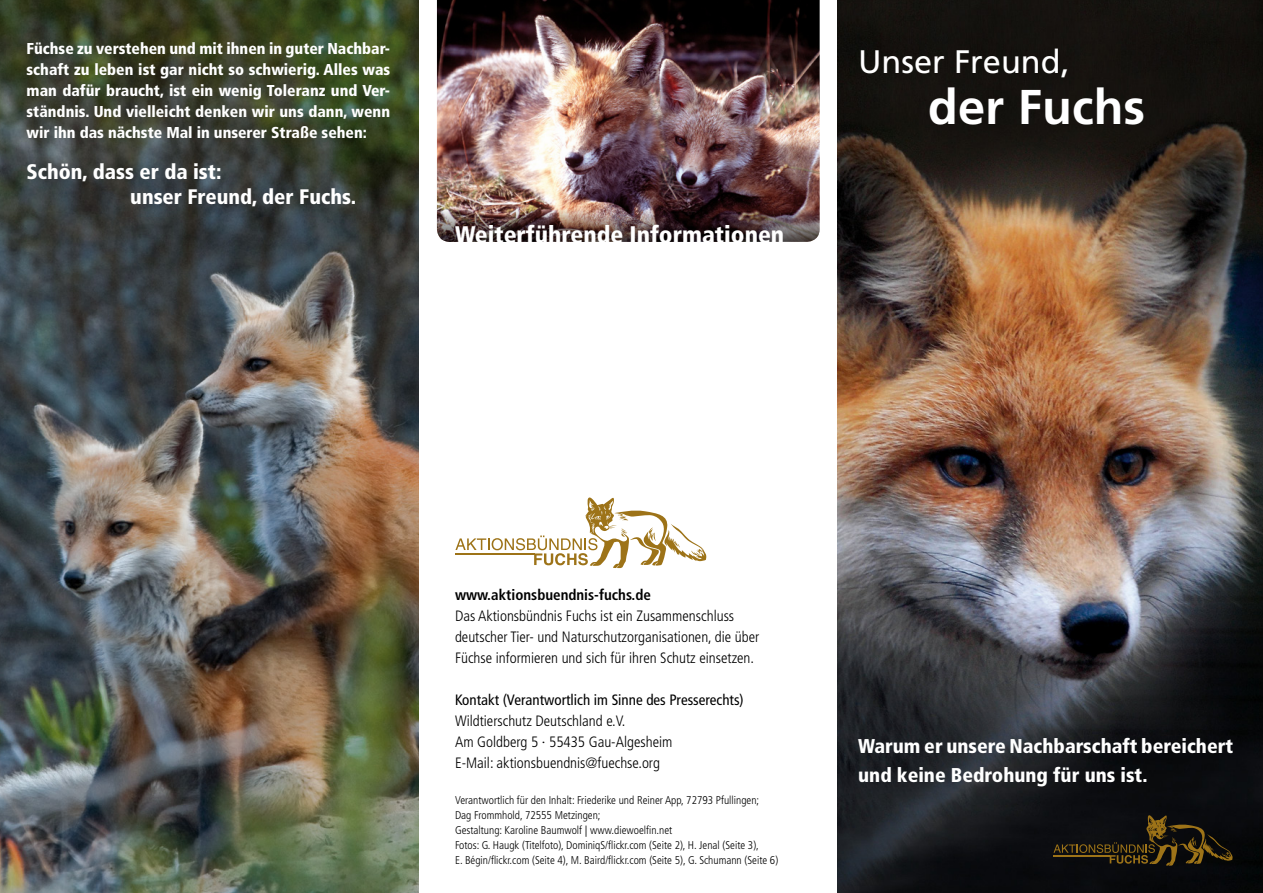
<style>
.page{position:relative;width:1263px;height:893px;background:#fff}
.page>*{position:absolute;margin:0;border:0;box-sizing:border-box;transform-origin:0 0}
.t1{font:700 48.75px "Frutiger LT";color:#fff}
.t2{font:32.55px "Frutiger CE";color:#fff}
.t3{font:900 condensed 24px "Frutiger LT";color:#fff}
.t4{font:900 condensed 21px "Frutiger LT";color:#fff}
.t5{font:900 condensed 19.95px/29.1px "Frutiger LT";color:#fff}
.t6{font:900 condensed 15.75px/21px "Frutiger LT";color:#fff;text-align:justify}
.t7{font:300 condensed 15px "Frutiger LT";color:#000}
.t8{font:condensed 15px "Frutiger LT";color:#000}
.t9{font:700 condensed 15px "Frutiger LT";color:#000}
.t10{font:300 condensed 11.25px "Frutiger LT";color:#000}
.s1{font-family:"Myriad Pro";font-weight:400;font-stretch:normal}
</style>
<div class="page">
<img style="left:437px;top:0;width:383px;height:242px">
<img style="left:838px;top:0;width:425px;height:893px">
<img style="left:0;top:0;width:419px;height:893px">
<svg style="left:455px;top:497px;width:252px;height:71px"></svg>
<hr style="left:455px;top:553px;width:79px;height:2px;background:#9d7318">
<svg style="left:1053px;top:815px;width:180px;height:51px;background:#231d10"></svg>
<hr style="left:1053px;top:855px;width:57px;height:1px;background:#9d7318">
<p class="t6" style="left:27px;top:38px;width:365px">Füchse zu verstehen und mit ihnen in guter Nachbar&shy;schaft zu leben ist gar nicht so schwierig. Alles was man dafür braucht, ist ein wenig Toleranz und Ver&shy;ständnis. Und vielleicht denken wir uns dann, wenn wir ihn das nächste Mal in unserer Straße sehen:</p>
<p class="t4" style="left:27px;top:159px;width:196px">Schön, dass er da ist:</p>
<p class="t4" style="left:130px;top:184px;width:228px">unser Freund, der Fuchs.</p>
<p class="t3" style="left:455px;top:220px;width:331px">Weiterführende Informationen</p>
<p class="t2" style="left:858px;top:43px;width:213px">Unser Freund,</p>
<p class="t1" style="left:928px;top:78px;width:218px">der Fuchs</p>
<p class="t9" style="left:455px;top:586px;width:197px">www.aktionsbuendnis-fuchs.de</p>
<p class="t7" style="left:455px;top:607px;width:281px">Das Aktionsbündnis Fuchs ist ein Zusammenschluss</p>
<p class="t7" style="left:455px;top:628px;width:306px">deutscher Tier- und Naturschutzorganisationen, die über</p>
<p class="t7" style="left:455px;top:649px;width:301px">Füchse informieren und sich für ihren Schutz einsetzen.</p>
<p class="t8" style="left:455px;top:691px;width:290px">Kontakt (Verantwortlich im Sinne des Presserechts)</p>
<p class="t7" style="left:455px;top:712px;width:172px">Wildtierschutz Deutschland e.V.</p>
<p class="t7" style="left:455px;top:733px;width:219px">Am Goldberg 5 · 55435 Gau-Algesheim</p>
<p class="t7" style="left:455px;top:754px;width:207px">E-Mail: aktionsbuendnis@fuechse.org</p>
<p class="t10" style="left:455px;top:794px;width:306px">Verantwortlich für den Inhalt: Friederike und Reiner App, 72793 Pfullingen;</p>
<p class="t10" style="left:455px;top:809px;width:147px">Dag Frommhold, 72555 Metzingen;</p>
<p class="t10" style="left:455px;top:824px;width:219px">Gestaltung: Karoline Baumwolf <span class="s1">|</span> www.diewoelfin.net</p>
<p class="t10" style="left:455px;top:839px;width:305px">Fotos: G. Haugk (Titelfoto), DominiqS/flickr.com (Seite 2), H. Jenal (Seite 3),</p>
<p class="t10" style="left:455px;top:854px;width:325px">E. Bégin/flickr.com (Seite 4), M. Baird/flickr.com (Seite 5), G. Schumann (Seite 6)</p>
<p class="t5" style="left:858px;top:731px;width:377px">Warum er unsere Nachbarschaft bereichert und keine Bedrohung für uns ist.</p>
</div>
